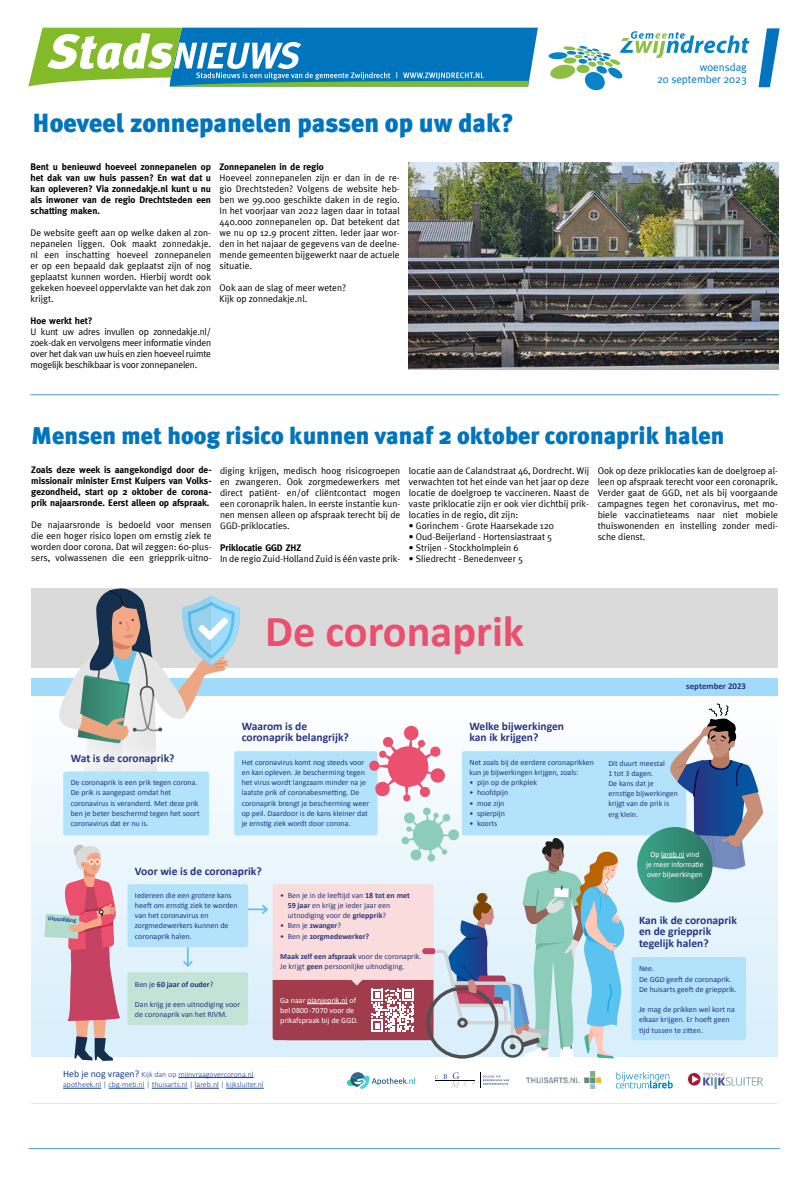
<style>
.page{position:relative;width:808px;height:1177px;background:#fff}
.page>*{position:absolute;margin:0;border:0;box-sizing:border-box;transform-origin:0 0}
.t1{font:700 44.3px "Calibri";color:#eb4f6e}
.t2{font:900 26px "Meta Plus";color:#0075be}
.t3{font:900 24px "Meta Plus";color:#0075be}
.t4{font:700 11.5px/11.5px "Calibri";color:#283583}
.t5{font:11px/12px "Meta Plus Normal";color:#0075be;text-align:right}
.t6{font:9.5px/11px "Meta Plus Normal";color:#000;text-align:justify}
.t7{font:700 9.5px/11px "Meta";color:#000;text-align:justify}
.t8{font:700 8.9px "Calibri";color:#283583}
.t9{font:8px/10.2px "Calibri";color:#283583}
.t10{font:300 8px/10.6px "Calibri";color:#144096}
.t11{font:8px/10.2px "Calibri";color:#fff}
.t12{font:8px/10.2px "Calibri";color:#fff;text-align:center;scale:.95 1}
.t13{font:700 8px "Calibri";color:#283583}
.t14{font:700 5.8px "Calibri";color:#144096}
.s1{font-weight:400}
.s2{font-weight:700}
.s3{font-weight:400;font-size:9.8px}
.s4{color:#283583}
</style>
<div class="page">
<svg style="left:758px;top:28px;width:22px;height:59px"></svg>
<svg style="left:549px;top:31px;width:200px;height:60px"></svg>
<svg style="left:28px;top:28px;width:510px;height:58px"></svg>
<hr style="left:30px;top:394px;width:749px;height:1px;background:#4898d4">
<img style="left:408px;top:163px;width:370px;height:206px">
<hr style="left:29px;top:1148px;width:751px;height:1px;background:#4898d4">
<div style="left:31px;top:588px;width:747px;height:514px;background:#dadada"></div>
<svg style="left:31px;top:668px;width:747px;height:389px;background:#ecf7fd"></svg>
<div style="left:127px;top:884px;width:121px;height:63px;background:#b3e3fb;border-radius:3px"></div>
<div style="left:31px;top:678px;width:747px;height:17px;background:#a1dbfa"></div>
<svg style="left:59px;top:588px;width:181px;height:184px"></svg>
<div style="left:601px;top:751px;width:85px;height:84px;background:#b3e3fb;border-radius:3px"></div>
<div style="left:631px;top:957px;width:115px;height:83px;background:#b3e3fb;border-radius:3px"></div>
<div style="left:234px;top:751px;width:144px;height:84px;background:#b3e3fb;border-radius:3px"></div>
<div style="left:31px;top:1057px;width:747px;height:45px;background:#fff"></div>
<div style="left:55px;top:737px;width:135px;height:41px;background:#f4f4f4"></div>
<svg style="left:44px;top:840px;width:79px;height:220px;background:#d6aebb"></svg>
<div style="left:63px;top:771px;width:146px;height:64px;background:#b3e3fb;border-radius:3px"></div>
<div style="left:127px;top:972px;width:121px;height:53px;background:#c3e3d7;border-radius:3px"></div>
<div style="left:637px;top:827px;width:75px;height:75px;background:linear-gradient(to right,#40a78c,#297662);border-radius:38px"></div>
<svg style="left:661px;top:703px;width:103px;height:166px;background:#91a6b9"></svg>
<svg style="left:181px;top:947px;width:13px;height:21px"></svg>
<svg style="left:248px;top:724px;width:376px;height:335px;background:#cad1db"></svg>
<hr style="left:178px;top:1077px;width:76px;height:1px;background:#144096">
<hr style="left:63px;top:1087px;width:38px;height:1px;background:#144096">
<hr style="left:109px;top:1087px;width:36px;height:1px;background:#144096">
<hr style="left:152px;top:1087px;width:36px;height:1px;background:#144096">
<svg style="left:195px;top:1087px;width:24px;height:1px"></svg>
<hr style="left:226px;top:1087px;width:38px;height:1px;background:#144096">
<svg style="left:350px;top:1072px;width:15px;height:14px"></svg>
<svg style="left:347px;top:1075px;width:68px;height:13px"></svg>
<svg style="left:435px;top:1072px;width:39px;height:15px"></svg>
<hr style="left:435px;top:1079px;width:39px;height:1px;background:#010202">
<svg style="left:480px;top:1072px;width:29px;height:15px"></svg>
<img style="left:526px;top:1071px;width:74px;height:17px">
<svg style="left:616px;top:1072px;width:57px;height:16px"></svg>
<img style="left:689px;top:1072px;width:74px;height:16px">
<h2 class="t2" style="left:33px;top:111px;width:483px">Hoeveel zonnepanelen passen op uw dak?</h2>
<p class="t7" style="left:31px;top:161px;width:182px">Bent u benieuwd hoeveel zonnepanelen op het dak van uw huis passen? En wat dat u kan opleveren? Via zonnedakje.nl kunt u nu als inwoner van de regio Drechtsteden een schatting maken.</p>
<p class="t6" style="left:31px;top:227px;width:182px">De website geeft aan op welke daken al zon&shy;nepanelen liggen. Ook maakt zonnedakje. nl een inschatting hoeveel zonnepanelen er op een bepaald dak geplaatst zijn of nog geplaatst kunnen worden. Hierbij wordt ook gekeken hoeveel oppervlakte van het dak zon krijgt.</p>
<p class="t7" style="left:31px;top:315px;width:63px">Hoe werkt het?</p>
<p class="t6" style="left:31px;top:326px;width:182px">U kunt uw adres invullen op zonnedakje.nl/ zoek-dak en vervolgens meer informatie vinden over het dak van uw huis en zien hoeveel ruimte mogelijk beschikbaar is voor zonnepanelen.</p>
<p class="t7" style="left:220px;top:161px;width:106px">Zonnepanelen in de regio</p>
<p class="t6" style="left:220px;top:172px;width:182px">Hoeveel zonnepanelen zijn er dan in de re&shy;gio Drechtsteden? Volgens de website heb&shy;ben we 99.000 geschikte daken in de regio.<br>In het voorjaar van 2022 lagen daar in totaal 440.000 zonnepanelen op. Dat betekent dat we nu op 12.9 procent zitten. Ieder jaar wor&shy;den in het najaar de gegevens van de deelne&shy;mende gemeenten bijgewerkt naar de actuele situatie.</p>
<p class="t6" style="left:220px;top:282px;width:128px">Ook aan de slag of meer weten?<br>Kijk op zonnedakje.nl.</p>
<p class="t5" style="left:657px;top:62px;width:91px">woensdag<br>20 september 2023</p>
<h3 class="t3" style="left:31px;top:424px;width:695px">Mensen met hoog risico kunnen vanaf 2 oktober coronaprik halen</h3>
<p class="t7" style="left:31px;top:464px;width:182px">Zoals deze week is aangekondigd door de&shy;missionair minister Ernst Kuipers van Volks&shy;gezondheid, start op 2 oktober de corona&shy;prik najaarsronde. Eerst alleen op afspraak.</p>
<p class="t6" style="left:31px;top:520px;width:182px">De najaarsronde is bedoeld voor mensen die een hoger risico lopen om ernstig ziek te worden door corona. Dat wil zeggen: 60-plus&shy;sers, volwassenen die een griepprik-uitno-</p>
<p class="t6" style="left:220px;top:465px;width:182px">diging krijgen, medisch hoog risicogroepen en zwangeren. Ook zorgmedewerkers met direct patiënt- en/of cliëntcontact mogen een coronaprik halen. In eerste instantie kun&shy;nen mensen alleen op afspraak terecht bij de GGD-priklocaties.</p>
<p class="t7" style="left:220px;top:542px;width:83px">Priklocatie GGD ZHZ</p>
<p class="t6" style="left:220px;top:553px;width:182px">In de regio Zuid-Holland Zuid is één vaste prik-</p>
<p class="t6" style="left:409px;top:465px;width:182px">locatie aan de Calandstraat 46, Dordrecht. Wij verwachten tot het einde van het jaar op deze locatie de doelgroep te vaccineren. Naast de vaste priklocatie zijn er ook vier dichtbij prik&shy;locaties in de regio, dit zijn:</p>
<p class="t6" style="left:409px;top:520px;width:147px">• Gorinchem - Grote Haarsekade 120</p>
<p class="t6" style="left:409px;top:531px;width:145px">• Oud-Beijerland - Hortensiastraat 5</p>
<p class="t6" style="left:409px;top:542px;width:111px">• Strijen - Stockholmplein 6</p>
<p class="t6" style="left:409px;top:553px;width:116px">• Sliedrecht - Benedenveer 5</p>
<p class="t6" style="left:598px;top:465px;width:182px">Ook op deze priklocaties kan de doelgroep al&shy;leen op afspraak terecht voor een coronaprik.<br>Verder gaat de GGD, net als bij voorgaande campagnes tegen het coronavirus, met mo&shy;biele vaccinatieteams naar niet mobiele thuiswonenden en instelling zonder medi&shy;sche dienst.</p>
<p class="t4" style="left:71px;top:752px;width:105px">Wat is de coronaprik?</p>
<p class="t9" style="left:71px;top:777px;width:130px">De coronaprik is een prik tegen corona.<br>De prik is aangepast omdat het coronavirus is veranderd. Met deze prik ben je beter beschermd tegen het soort coronavirus dat er nu is.</p>
<h1 class="t1" style="left:265px;top:602px;width:260px">De coronaprik</h1>
<p class="t4" style="left:242px;top:720px;width:109px">Waarom is de coronaprik belangrijk?</p>
<p class="t9" style="left:242px;top:757px;width:129px">Het coronavirus komt nog steeds voor en kan opleven. Je bescherming tegen het virus wordt langzaam minder na je laatste prik of coronabesmetting. De coronaprik brengt je bescherming weer op peil. Daardoor is de kans kleiner dat je ernstig ziek wordt door corona.</p>
<p class="t4" style="left:469px;top:720px;width:96px">Welke bijwerkingen kan ik krijgen?</p>
<p class="t9" style="left:469px;top:757px;width:126px">Net zoals bij de eerdere coronaprikken kun je bijwerkingen krijgen, zoals:</p>
<p class="t9" style="left:469px;top:777px;width:69px">• pijn op de prikplek</p>
<p class="t9" style="left:469px;top:787px;width:40px">• hoofdpijn</p>
<p class="t9" style="left:469px;top:797px;width:36px">• moe zijn</p>
<p class="t9" style="left:469px;top:808px;width:37px">• spierpijn</p>
<p class="t9" style="left:469px;top:818px;width:29px">• koorts</p>
<p class="t8" style="left:686px;top:680px;width:61px">september 2023</p>
<p class="t9" style="left:608px;top:757px;width:71px">Dit duurt meestal<br>1 tot 3 dagen.<br>De kans dat je ernstige bijwerkingen krijgt van de prik is erg klein.</p>
<p class="t14" style="left:48px;top:914px;width:30px;rotate:4deg">Uitnodiging</p>
<p class="t4" style="left:135px;top:865px;width:128px">Voor wie is de coronaprik?</p>
<p class="t9" style="left:135px;top:890px;width:104px">Iedereen die een grotere kans heeft om ernstig ziek te worden van het coronavirus en zorgmedewerkers kunnen de coronaprik halen.</p>
<p class="t13" style="left:135px;top:978px;width:80px"><span class="s1">Ben je</span> 60 jaar of ouder<span class="s1">?</span></p>
<p class="t9" style="left:135px;top:999px;width:107px">Dan krijg je een uitnodiging voor de coronaprik van het RIVM.</p>
<p class="t9" style="left:288px;top:890px;width:124px;text-indent:-8px">• Ben je in de leeftijd van <span class="s2">18 tot en met<br>59 jaar</span> en krijg je ieder jaar een uitnodiging voor de <span class="s2">griepprik</span>?</p>
<p class="t9" style="left:280px;top:920px;width:62px">• Ben je <span class="s2">zwanger</span>?</p>
<p class="t13" style="left:280px;top:930px;width:91px"><span class="s1">• Ben je</span> zorgmedewerker?</p>
<p class="t9" style="left:280px;top:951px;width:143px"><span class="s2">Maak zelf een afspraak</span> voor de coronaprik.<br>Je krijgt <span class="s2">geen</span> persoonlijke uitnodiging.</p>
<p class="t11" style="left:280px;top:994px;width:79px">Ga naar planjeprik.nl of bel 0800 -7070 voor de prikafspraak bij de GGD.</p>
<p class="t10" style="left:63px;top:1068px;width:202px"><span class="s3">Heb je nog vragen?</span> Kijk dan op mijnvraagovercorona.nl apotheek.nl | cbg-meb.nl | thuisarts.nl | <span class="s4">lareb.nl</span> | kijksluiter.nl</p>
<p class="t12" style="left:646px;top:849px;width:62px">Op lareb.nl vind<br>je meer informatie over bijwerkingen</p>
<p class="t4" style="left:639px;top:914px;width:99px">Kan ik de coronaprik en de griepprik tegelijk halen?</p>
<p class="t9" style="left:639px;top:963px;width:99px">Nee.<br>De GGD geeft de coronaprik.<br>De huisarts geeft de griepprik.</p>
<p class="t9" style="left:639px;top:1004px;width:97px">Je mag de prikken wel kort na elkaar krijgen. Er hoeft geen tijd tussen te zitten.</p>
</div>
